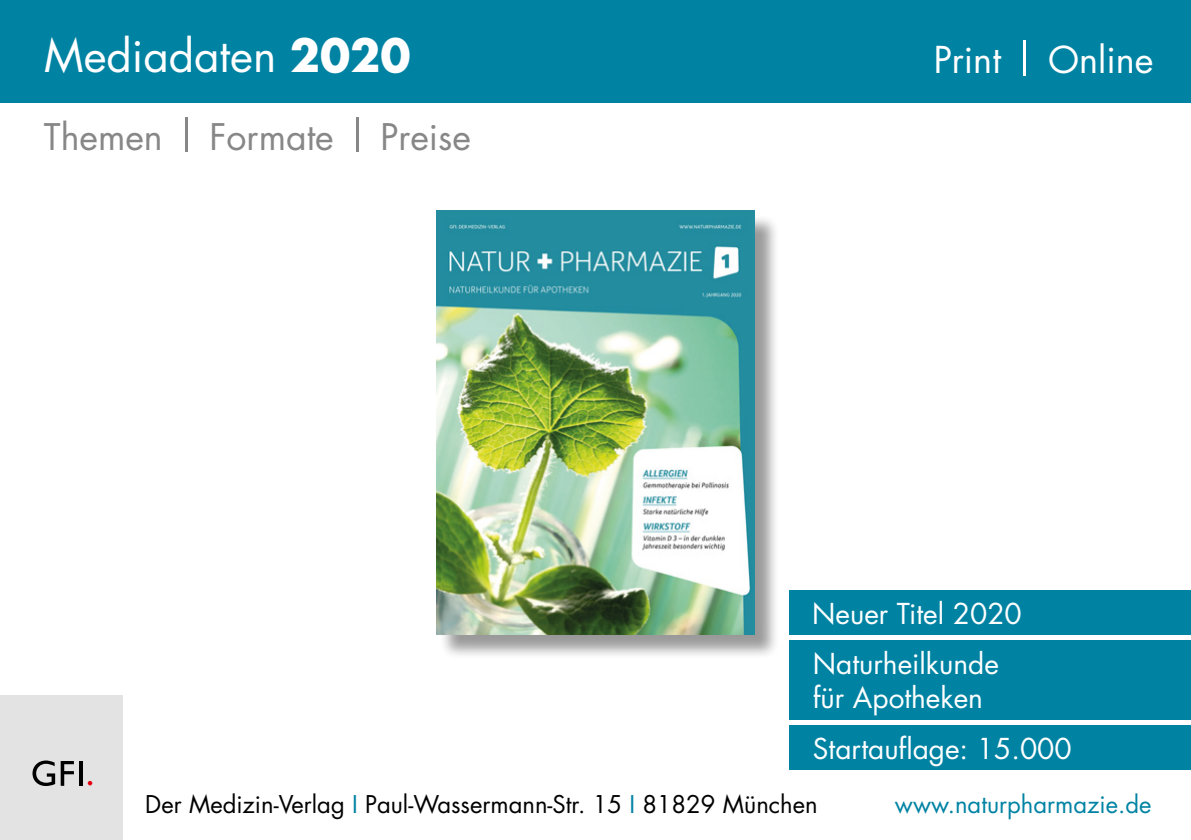
<style>
.page{position:relative;width:1191px;height:840px;background:#fff}
.page>*{position:absolute;margin:0;border:0;box-sizing:border-box;transform-origin:0 0}
.t1{font:44px "Futura Std";color:#fff}
.t2{font:36px "Futura Std";color:#fff}
.t3{font:35.6px "Futura Std";color:#878787}
.t4{font:28px/49.8px "Futura Std";color:#fff}
.t5{font:23.8px "Futura Std";color:#000}
.t6{font:23.8px "Futura Std";color:#0083a3}
.s1{font-weight:700}
.s2{color:#0083a3}
</style>
<div class="page">
<div style="left:0;top:695px;width:122px;height:144px;background:#e3e3e3"></div>
<svg style="left:32px;top:760px;width:23px;height:25px"></svg>
<svg style="left:61px;top:761px;width:13px;height:24px"></svg>
<hr style="left:79px;top:760px;width:4px;height:25px;background:#000">
<svg style="left:88px;top:780px;width:4px;height:5px"></svg>
<div style="left:0;top:0;width:1191px;height:102px;background:#0083a3"></div>
<hr style="left:185px;top:117px;width:2px;height:34px;background:#878787">
<hr style="left:356px;top:117px;width:2px;height:34px;background:#878787">
<hr style="left:1023px;top:40px;width:3px;height:35px;background:#fff">
<div style="left:789px;top:590px;width:402px;height:44px;background:#0083a3"></div>
<div style="left:789px;top:639px;width:402px;height:80px;background:#0083a3"></div>
<div style="left:789px;top:724px;width:402px;height:44px;background:#0083a3"></div>
<div style="left:439px;top:213px;width:341px;height:446px;background:#000;opacity:.4"></div>
<img style="left:436px;top:211px;width:318px;height:423px">
<h1 class="t1" style="left:44px;top:27px;width:368px">Mediadaten <span class="s1">2020</span></h1>
<p class="t2" style="left:933px;top:37px;width:69px">Print</p>
<p class="t2" style="left:1048px;top:37px;width:107px">Online</p>
<p class="t3" style="left:44px;top:114px;width:120px">Themen</p>
<p class="t3" style="left:209px;top:114px;width:126px">Formate</p>
<p class="t3" style="left:380px;top:114px;width:92px">Preise</p>
<p class="t4" style="left:812px;top:588px;width:211px">Neuer Titel 2020<br>Naturheilkunde</p>
<p class="t4" style="left:813px;top:671px;width:260px;line-height:51px">für Apotheken<br>Startauflage: 15.000</p>
<p class="t5" style="left:145px;top:788px;width:674px">Der Medizin-Verlag <span class="s2">I</span> Paul-Wassermann-Str. 15 <span class="s2">I</span> 81829 München</p>
<p class="t6" style="left:895px;top:788px;width:258px">www.naturpharmazie.de</p>
</div>
